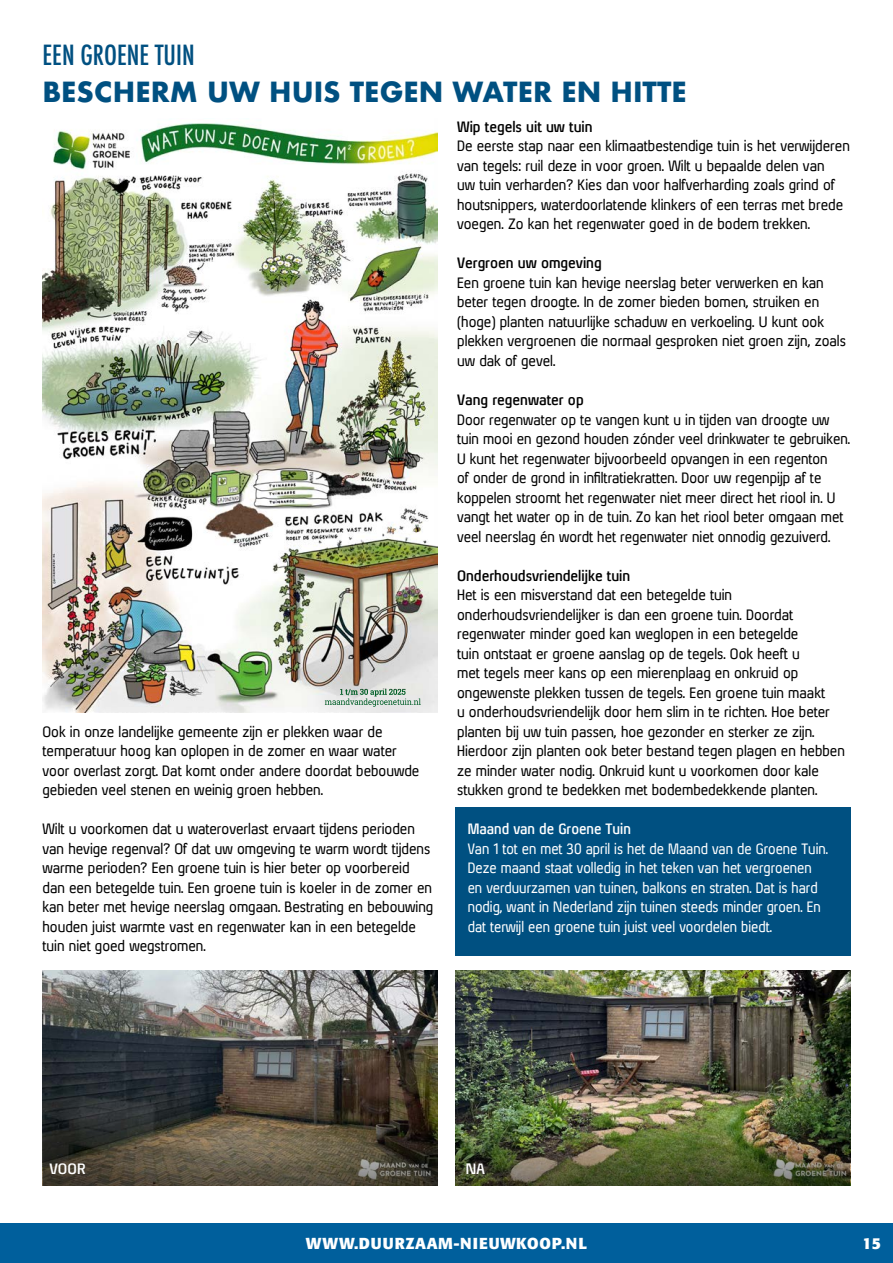
<style>
.page{position:relative;width:893px;height:1263px;background:#fff}
.page>*{position:absolute;margin:0;border:0;box-sizing:border-box;transform-origin:0 0}
.t1{font:700 27px "Futura";color:#005081}
.t2{font:500 condensed 27px "Futura";color:#005081}
.t3{font:700 15.75px "Formata";letter-spacing:.05em;color:#fff}
.t4{font:14.25px/19.5px "Xenu";color:#000;scale:.95 1}
.t5{font:14.25px/19.5px "Xenu";color:#000;scale:.94 1}
.t6{font:14.25px/19.5px "Xenu";color:#fff;scale:.92 1}
.t7{font:700 14.25px "Xenu";color:#000;scale:.95 1}
.t8{font:700 14.25px "Xenu";color:#fff;scale:.92 1}
.t9{font:700 14.25px "Xenu";color:#fff}
</style>
<div class="page">
<img style="left:43px;top:123px;width:394px;height:589px">
<img style="left:43px;top:971px;width:394px;height:145px">
<img style="left:455px;top:971px;width:395px;height:145px">
<svg style="left:43px;top:1116px;width:394px;height:70px;background:#50493a"></svg>
<img style="left:455px;top:1116px;width:395px;height:70px">
<div style="left:0;top:1224px;width:893px;height:39px;background:#005f9c"></div>
<div style="left:455px;top:807px;width:395px;height:149px;background:#005081"></div>
<h1 class="t2" style="left:43px;top:38px;width:154px">EEN GROENE TUIN</h1>
<h1 class="t1" style="left:43px;top:72px;width:646px">BESCHERM UW HUIS TEGEN WATER EN HITTE</h1>
<p class="t4" style="left:43px;top:721px;width:398px">Ook in onze landelijke gemeente zijn er plekken waar de temperatuur hoog kan oplopen in de zomer en waar water voor overlast zorgt. Dat komt onder andere doordat bebouwde gebieden veel stenen en weinig groen hebben.</p>
<p class="t4" style="left:43px;top:819px;width:413px">Wilt u voorkomen dat u wateroverlast ervaart tijdens perioden van hevige regenval? Of dat uw omgeving te warm wordt tijdens warme perioden? Een groene tuin is hier beter op voorbereid dan een betegelde tuin. Een groene tuin is koeler in de zomer en kan beter met hevige neerslag omgaan. Bestrating en bebouwing houden juist warmte vast en regenwater kan in een betegelde tuin niet goed wegstromen.</p>
<p class="t7" style="left:457px;top:118px;width:144px">Wip tegels uit uw tuin</p>
<p class="t4" style="left:457px;top:136px;width:415px">De eerste stap naar een klimaatbestendige tuin is het verwijderen van tegels: ruil deze in voor groen. Wilt u bepaalde delen van<br>uw tuin verharden? Kies dan voor halfverharding zoals grind of houtsnippers, waterdoorlatende klinkers of een terras met brede voegen. Zo kan het regenwater goed in de bodem trekken.</p>
<p class="t7" style="left:457px;top:255px;width:154px">Vergroen uw omgeving</p>
<p class="t4" style="left:457px;top:273px;width:411px">Een groene tuin kan hevige neerslag beter verwerken en kan beter tegen droogte. In de zomer bieden bomen, struiken en (hoge) planten natuurlijke schaduw en verkoeling. U kunt ook plekken vergroenen die normaal gesproken niet groen zijn, zoals uw dak of gevel.</p>
<p class="t7" style="left:457px;top:391px;width:135px">Vang regenwater op</p>
<p class="t5" style="left:457px;top:409px;width:420px">Door regenwater op te vangen kunt u in tijden van droogte uw tuin mooi en gezond houden zónder veel drinkwater te gebruiken.<br>U kunt het regenwater bijvoorbeeld opvangen in een regenton<br>of onder de grond in infiltratiekratten. Door uw regenpijp af te koppelen stroomt het regenwater niet meer direct het riool in. U vangt het water op in de tuin. Zo kan het riool beter omgaan met veel neerslag én wordt het regenwater niet onnodig gezuiverd.</p>
<p class="t7" style="left:457px;top:567px;width:184px">Onderhoudsvriendelijke tuin</p>
<p class="t4" style="left:457px;top:585px;width:410px">Het is een misverstand dat een betegelde tuin onderhoudsvriendelijker is dan een groene tuin. Doordat regenwater minder goed kan weglopen in een betegelde<br>tuin ontstaat er groene aanslag op de tegels. Ook heeft u<br>met tegels meer kans op een mierenplaag en onkruid op ongewenste plekken tussen de tegels. Een groene tuin maakt<br>u onderhoudsvriendelijk door hem slim in te richten. Hoe beter planten bij uw tuin passen, hoe gezonder en sterker ze zijn.<br>Hierdoor zijn planten ook beter bestand tegen plagen en hebben ze minder water nodig. Onkruid kunt u voorkomen door kale stukken grond te bedekken met bodembedekkende planten.</p>
<p class="t8" style="left:468px;top:820px;width:179px">Maand van de Groene Tuin</p>
<p class="t6" style="left:468px;top:838px;width:393px">Van 1 tot en met 30 april is het de Maand van de Groene Tuin.<br>Deze maand staat volledig in het teken van het vergroenen en verduurzamen van tuinen, balkons en straten. Dat is hard nodig, want in Nederland zijn tuinen steeds minder groen. En dat terwijl een groene tuin juist veel voordelen biedt.</p>
<p class="t9" style="left:50px;top:1160px;width:38px">VOOR</p>
<p class="t9" style="left:466px;top:1160px;width:20px">NA</p>
<p class="t3" style="left:306px;top:1233px;width:283px">WWW.DUURZAAM-NIEUWKOOP.NL</p>
<p class="t3" style="left:862px;top:1233px;width:20px">15</p>
</div>
